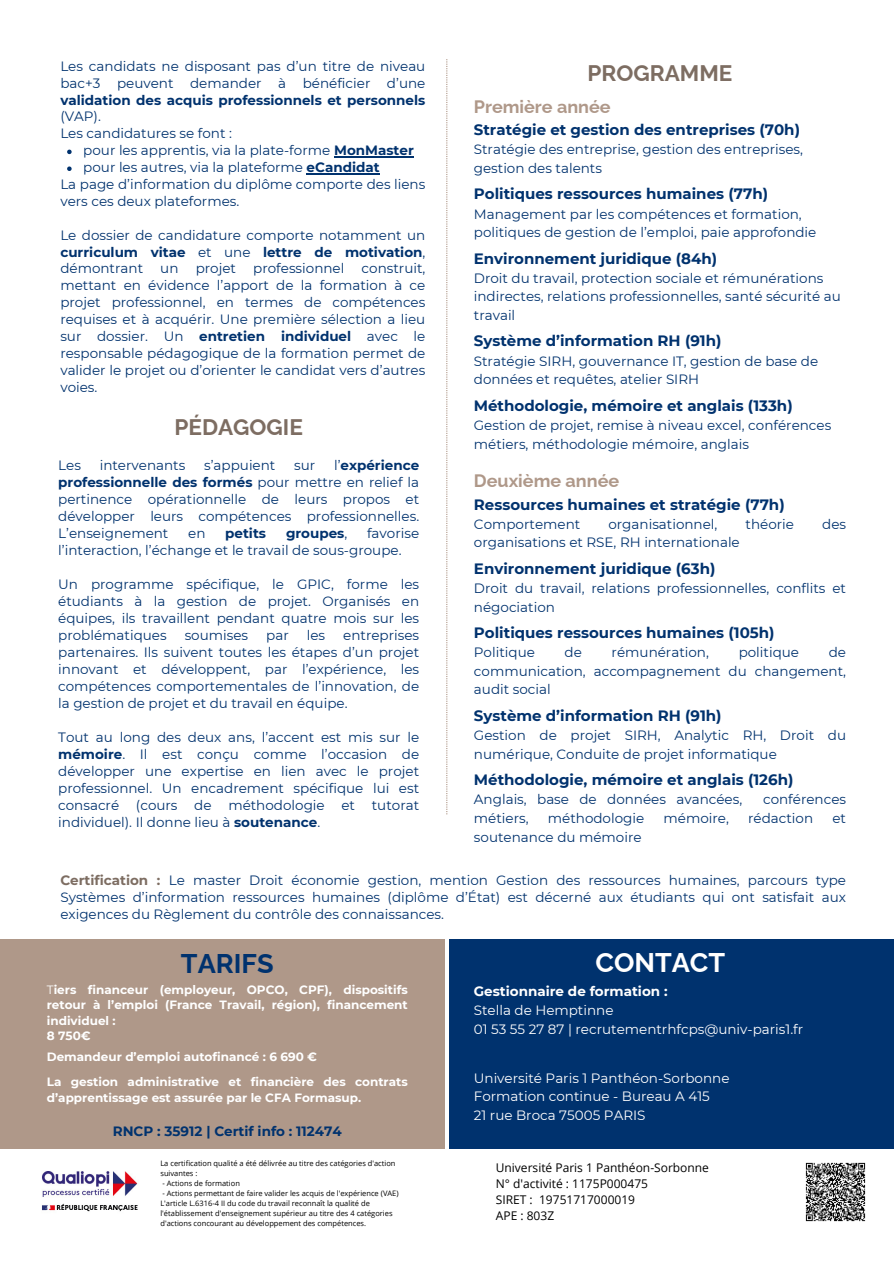
<style>
.page{position:relative;width:894px;height:1264px;background:#fff}
.page>*{position:absolute;margin:0;border:0;box-sizing:border-box;transform-origin:0 0}
.t1{font:700 27px "Raleway";color:#fff}
.t2{font:700 27px "Raleway";color:#00326e}
.t3{font:700 22.5px "Raleway";color:#7d6d62}
.t4{font:700 18px "Raleway";color:#af9889}
.t5{font:700 15px "Montserrat";color:#00326e}
.t6{font:13.5px/17px "Montserrat";color:#00326e}
.t7{font:13.5px/18.8px "Montserrat";color:#fff}
.t8{font:700 13.5px "Montserrat";color:#00326e}
.t9{font:700 13.5px "Montserrat";color:#fff}
.t10{font:700 12px/15.3px "Montserrat";color:#fff}
.t11{font:12px/16px "Open Sans";color:#000}
.t12{font:7.5px/10.1px "Open Sans";color:#000}
.s1{font-weight:700}
.s2{font-weight:400}
.s3{font-weight:700;color:#7d6d62}
</style>
<div class="page">
<div style="left:0;top:939px;width:444px;height:209px;background:#af9889"></div>
<div style="left:449px;top:939px;width:444px;height:209px;background:#00326e"></div>
<svg style="left:446px;top:59px;width:1px;height:755px"></svg>
<img style="left:42px;top:1171px;width:96px;height:41px">
<img style="left:805px;top:1162px;width:60px;height:60px">
<svg style="left:67px;top:150px;width:5px;height:4px"></svg>
<hr style="left:334px;top:156px;width:79px;height:1px;background:#00326e">
<svg style="left:67px;top:166px;width:5px;height:5px"></svg>
<hr style="left:306px;top:173px;width:73px;height:1px;background:#00326e">
<p class="t6" style="left:60px;top:58px;width:366px">Les candidats ne disposant pas d’un titre de niveau bac+3 peuvent demander à bénéficier d’une</p>
<p class="t8" style="left:60px;top:91px;width:366px">validation des acquis professionnels et personnels</p>
<p class="t6" style="left:60px;top:108px;width:42px">(VAP).</p>
<p class="t6" style="left:60px;top:125px;width:173px">Les candidatures se font :</p>
<p class="t6" style="left:83px;top:142px;width:332px">pour les apprentis, via la plate-forme <span class="s1">MonMaster</span></p>
<p class="t6" style="left:83px;top:159px;width:298px">pour les autres, via la plateforme <span class="s1">eCandidat</span></p>
<p class="t6" style="left:60px;top:176px;width:366px">La page d’information du diplôme comporte des liens</p>
<p class="t6" style="left:60px;top:192px;width:180px">vers ces deux plateformes.</p>
<p class="t6" style="left:60px;top:226px;width:366px;text-align:justify">Le dossier de candidature comporte notamment un <span class="s1">curriculum vitae</span> et une <span class="s1">lettre de motivation</span>, démontrant</p>
<p class="t6" style="left:160px;top:260px;width:20px">un</p>
<p class="t6" style="left:196px;top:260px;width:42px">projet</p>
<p class="t6" style="left:253px;top:260px;width:93px">professionnel</p>
<p class="t6" style="left:60px;top:260px;width:366px;text-align:justify;text-indent:301px">construit, mettant en évidence l’apport de la formation à ce projet professionnel, en termes de compétences requises et à acquérir. Une première sélection a lieu sur dossier. Un <span class="s1">entretien individuel</span> avec le responsable pédagogique de la formation permet de valider le projet ou d’orienter le candidat vers d’autres voies.</p>
<h2 class="t3" style="left:174px;top:414px;width:130px">PÉDAGOGIE</h2>
<p class="t6" style="left:58px;top:456px;width:362px;text-align:justify;text-indent:276px">l’<span class="s1">expérience professionnelle des formés</span> pour mettre en relief la pertinence opérationnelle de leurs propos et développer leurs compétences professionnelles.<br>L’enseignement</p>
<p class="t6" style="left:58px;top:456px;width:24px">Les</p>
<p class="t6" style="left:100px;top:456px;width:87px">intervenants</p>
<p class="t6" style="left:204px;top:456px;width:73px">s’appuient</p>
<p class="t6" style="left:294px;top:456px;width:23px">sur</p>
<p class="t6" style="left:188px;top:524px;width:19px">en</p>
<p class="t8" style="left:225px;top:525px;width:42px">petits</p>
<p class="t8" style="left:286px;top:525px;width:63px">groupes<span class="s2">,</span></p>
<p class="t6" style="left:58px;top:524px;width:362px;text-indent:309px">favorise l’interaction, l’échange et le travail de sous-groupe.</p>
<p class="t6" style="left:58px;top:575px;width:362px;text-align:justify">Un programme spécifique, le GPIC, forme les étudiants à la gestion de projet. Organisés en équipes, ils travaillent pendant quatre mois sur les problématiques</p>
<p class="t6" style="left:58px;top:626px;width:362px;text-align:justify;text-indent:285px">entreprises partenaires. Ils suivent toutes les étapes d’un projet innovant et développent, par l’expérience, les compétences comportementales de l’innovation, de la gestion de projet et du travail en équipe.</p>
<p class="t6" style="left:58px;top:728px;width:362px;text-align:justify">Tout au long des deux ans, l’accent est mis sur le <span class="s1">mémoire</span>. Il est conçu comme l’occasion de développer une expertise en lien avec le projet professionnel. Un encadrement spécifique lui est consacré (cours de méthodologie et tutorat individuel). Il donne lieu à <span class="s1">soutenance</span>.</p>
<p class="t6" style="left:185px;top:626px;width:65px">soumises</p>
<p class="t6" style="left:266px;top:626px;width:24px">par</p>
<p class="t6" style="left:307px;top:626px;width:20px">les</p>
<h2 class="t3" style="left:587px;top:59px;width:146px">PROGRAMME</h2>
<h3 class="t4" style="left:473px;top:96px;width:138px">Première année</h3>
<p class="t5" style="left:473px;top:121px;width:327px">Stratégie et gestion des entreprises (70h)</p>
<p class="t6" style="left:473px;top:140px;width:330px;line-height:18.8px">Stratégie des entreprise, gestion des entreprises, gestion des talents</p>
<p class="t5" style="left:473px;top:185px;width:295px">Politiques ressources humaines (77h)</p>
<p class="t6" style="left:473px;top:204px;width:344px;line-height:18.8px">Management par les compétences et formation, politiques de gestion de l’emploi, paie approfondie</p>
<p class="t5" style="left:473px;top:249px;width:245px">Environnement juridique (84h)</p>
<p class="t6" style="left:473px;top:268px;width:368px;line-height:18.8px">Droit du travail, protection sociale et rémunérations indirectes, relations professionnelles, santé sécurité au travail</p>
<p class="t5" style="left:473px;top:332px;width:249px">Système d’information RH (91h)</p>
<p class="t6" style="left:473px;top:351px;width:346px;line-height:18.8px">Stratégie SIRH, gouvernance IT, gestion de base de données et requêtes, atelier SIRH</p>
<p class="t5" style="left:473px;top:396px;width:320px">Méthodologie, mémoire et anglais (133h)</p>
<p class="t6" style="left:473px;top:415px;width:359px;line-height:18.8px">Gestion de projet, remise à niveau excel, conférences métiers, méthodologie mémoire, anglais</p>
<h3 class="t4" style="left:474px;top:470px;width:147px">Deuxième année</h3>
<p class="t5" style="left:474px;top:495px;width:312px">Ressources humaines et stratégie (77h)</p>
<p class="t6" style="left:474px;top:515px;width:108px">Comportement</p>
<p class="t6" style="left:608px;top:515px;width:110px">organisationnel,</p>
<p class="t6" style="left:745px;top:515px;width:50px">théorie</p>
<p class="t6" style="left:822px;top:515px;width:25px">des</p>
<p class="t6" style="left:474px;top:534px;width:267px">organisations et RSE, RH internationale</p>
<p class="t5" style="left:474px;top:559px;width:243px">Environnement juridique (63h)</p>
<p class="t6" style="left:474px;top:578px;width:373px;line-height:18.8px">Droit du travail, relations professionnelles, conflits et négociation</p>
<p class="t5" style="left:474px;top:623px;width:302px">Politiques ressources humaines (105h)</p>
<p class="t6" style="left:474px;top:643px;width:62px">Politique</p>
<p class="t6" style="left:564px;top:643px;width:19px">de</p>
<p class="t6" style="left:611px;top:643px;width:99px">rémunération,</p>
<p class="t6" style="left:738px;top:643px;width:62px">politique</p>
<p class="t6" style="left:474px;top:642px;width:373px;line-height:18.8px;text-align:justify;text-indent:355px">de communication, accompagnement du changement, audit social</p>
<p class="t5" style="left:474px;top:706px;width:249px">Système d’information RH (91h)</p>
<p class="t6" style="left:474px;top:725px;width:373px;line-height:18.8px">Gestion de projet SIRH, Analytic RH, Droit du numérique, Conduite de projet informatique</p>
<p class="t5" style="left:474px;top:770px;width:321px">Méthodologie, mémoire et anglais (126h)</p>
<p class="t6" style="left:474px;top:790px;width:270px">Anglais, base de données avancées,</p>
<p class="t6" style="left:762px;top:790px;width:84px">conférences</p>
<p class="t6" style="left:474px;top:809px;width:56px">métiers,</p>
<p class="t6" style="left:547px;top:809px;width:98px">méthodologie</p>
<p class="t6" style="left:663px;top:809px;width:67px">mémoire,</p>
<p class="t6" style="left:748px;top:809px;width:67px">rédaction</p>
<p class="t6" style="left:832px;top:809px;width:15px">et</p>
<p class="t6" style="left:474px;top:828px;width:169px">soutenance du mémoire</p>
<p class="t6" style="left:60px;top:872px;width:786px;text-align:justify"><span class="s3">Certification :</span> Le master Droit économie gestion, mention Gestion des ressources humaines, parcours type Systèmes d’information ressources humaines (diplôme d’État) est décerné aux étudiants qui ont satisfait aux exigences du Règlement du contrôle des connaissances.</p>
<h1 class="t2" style="left:181px;top:947px;width:94px">TARIFS</h1>
<p class="t10" style="left:47px;top:982px;width:362px"><span class="s2">T</span>iers financeur (employeur, OPCO, CPF), dispositifs retour à l’emploi (France Travail, région), financement individuel :<br>8 750€</p>
<p class="t10" style="left:47px;top:1044px;width:362px;line-height:25.2px">Demandeur d’emploi autofinancé : 6 690 €<br>La gestion administrative et financière des contrats</p>
<p class="t10" style="left:47px;top:1089px;width:316px">d’apprentissage est assurée par le CFA Formasup.</p>
<p class="t8" style="left:113px;top:1122px;width:230px">RNCP : 35912 | Certif info : 112474</p>
<p class="t12" style="left:160px;top:1157px;width:236px">La certification qualité a été délivrée au titre des catégories d'action suivantes :</p>
<p class="t12" style="left:162px;top:1177px;width:79px">- Actions de formation</p>
<p class="t12" style="left:160px;top:1187px;width:239px">- Actions permettant de faire valider les acquis de l'expérience (VAE)<br>L'article L.6316-4 II du code du travail reconnaît la qualité de l'établissement d'enseignement supérieur au titre des 4 catégories d'actions concourant au développement des compétences.</p>
<h1 class="t1" style="left:595px;top:947px;width:131px">CONTACT</h1>
<p class="t9" style="left:473px;top:983px;width:195px">Gestionnaire de formation :</p>
<p class="t7" style="left:473px;top:1000px;width:331px">Stella de Hemptinne<br>01 53 55 27 87 | recrutementrhfcps@univ-paris1.fr</p>
<p class="t7" style="left:473px;top:1068px;width:257px">Université Paris 1 Panthéon-Sorbonne<br>Formation continue - Bureau A 415<br>21 rue Broca 75005 PARIS</p>
<p class="t11" style="left:495px;top:1159px;width:214px">Université Paris 1 Panthéon-Sorbonne<br>N° d'activité : 1175P000475<br>SIRET : 19751717000019<br>APE : 803Z</p>
</div>
